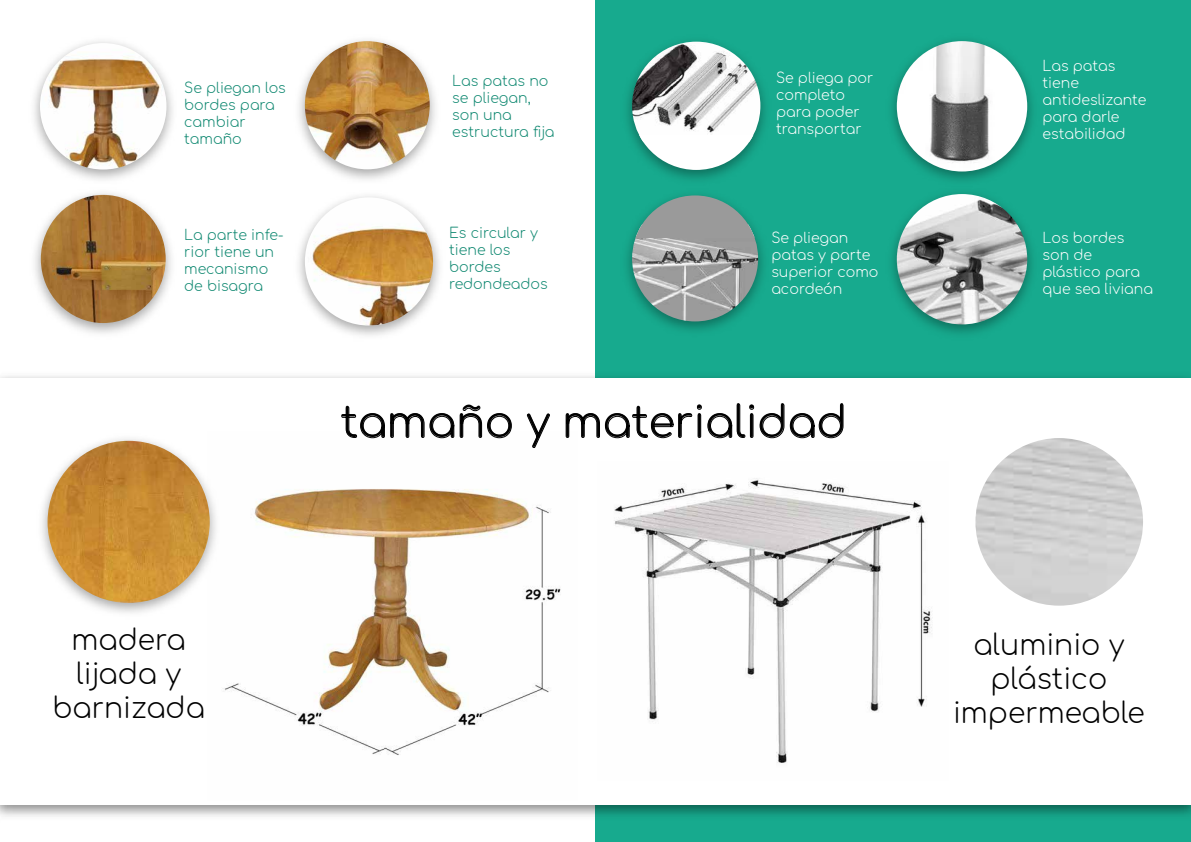
<style>
.page{position:relative;width:1191px;height:842px;background:#fff}
.page>*{position:absolute;margin:0;border:0;box-sizing:border-box;transform-origin:0 0}
.t1{font:42.5px "Comfortaa";color:#000}
.t2{font:28.3px/34px "Comfortaa";color:#000;text-align:center}
.t3{font:14.2px/17px "Comfortaa";color:#fefefe}
.t4{font:14.2px/17px "Comfortaa";color:#118972}
</style>
<div class="page">
<div style="left:595px;top:0;width:596px;height:842px;background:#17aa8e"></div>
<img style="left:34px;top:41px;width:139px;height:139px">
<img style="left:40px;top:43px;width:126px;height:127px;border-radius:63px">
<img style="left:35px;top:193px;width:136px;height:141px">
<img style="left:41px;top:195px;width:125px;height:128px">
<img style="left:299px;top:196px;width:141px;height:140px">
<img style="left:305px;top:197px;width:128px;height:129px;border-radius:64px">
<img style="left:627px;top:41px;width:139px;height:138px">
<img style="left:632px;top:42px;width:128px;height:93px">
<svg style="left:632px;top:135px;width:128px;height:35px;fill:#fff"></svg>
<img style="left:627px;top:238px;width:136px;height:93px">
<img style="left:632px;top:237px;width:126px;height:84px">
<svg style="left:632px;top:195px;width:126px;height:42px;fill:#9a9a9a"></svg>
<img style="left:892px;top:40px;width:140px;height:141px">
<img style="left:896px;top:41px;width:131px;height:131px;border-radius:65px">
<img style="left:892px;top:193px;width:140px;height:141px">
<img style="left:896px;top:194px;width:131px;height:130px;border-radius:65px">
<div style="left:0;top:378px;width:1191px;height:427px;background:#fff"></div>
<img style="left:224px;top:489px;width:337px;height:266px">
<img style="left:614px;top:478px;width:318px;height:285px">
<svg style="left:341px;top:405px;width:171px;height:34px"></svg>
<svg style="left:526px;top:413px;width:24px;height:35px"></svg>
<svg style="left:565px;top:403px;width:279px;height:36px"></svg>
<img style="left:42px;top:439px;width:183px;height:183px">
<img style="left:48px;top:441px;width:162px;height:162px;border-radius:81px">
<img style="left:975px;top:438px;width:168px;height:168px;border-radius:84px">
<img style="left:299px;top:40px;width:136px;height:140px">
<img style="left:305px;top:41px;width:125px;height:128px">
<p class="t4" style="left:184px;top:77px;width:103px">Se pliegan los bordes para cambiar tamaño</p>
<p class="t4" style="left:452px;top:70px;width:104px">Las patas no se pliegan, son una estructura fija</p>
<p class="t4" style="left:184px;top:224px;width:101px">La parte infe&shy;rior tiene un mecanismo de bisagra</p>
<p class="t4" style="left:449px;top:222px;width:100px">Es circular y tiene los bordes redondeados</p>
<p class="t3" style="left:776px;top:68px;width:99px">Se pliega por completo para poder transportar</p>
<p class="t3" style="left:771px;top:227px;width:109px">Se pliegan patas y parte superior como acordeón</p>
<h1 class="t1" style="left:341px;top:384px;width:507px">tamaño y materialidad</h1>
<p class="t3" style="left:1042px;top:56px;width:106px">Las patas tiene antideslizante para darle estabilidad</p>
<p class="t3" style="left:1042px;top:228px;width:112px">Los bordes son de plástico para que sea liviana</p>
<h2 class="t2" style="left:52px;top:619px;width:154px">madera lijada y barnizada</h2>
<h2 class="t2" style="left:953px;top:624px;width:193px">aluminio y plástico impermeable</h2>
</div>
